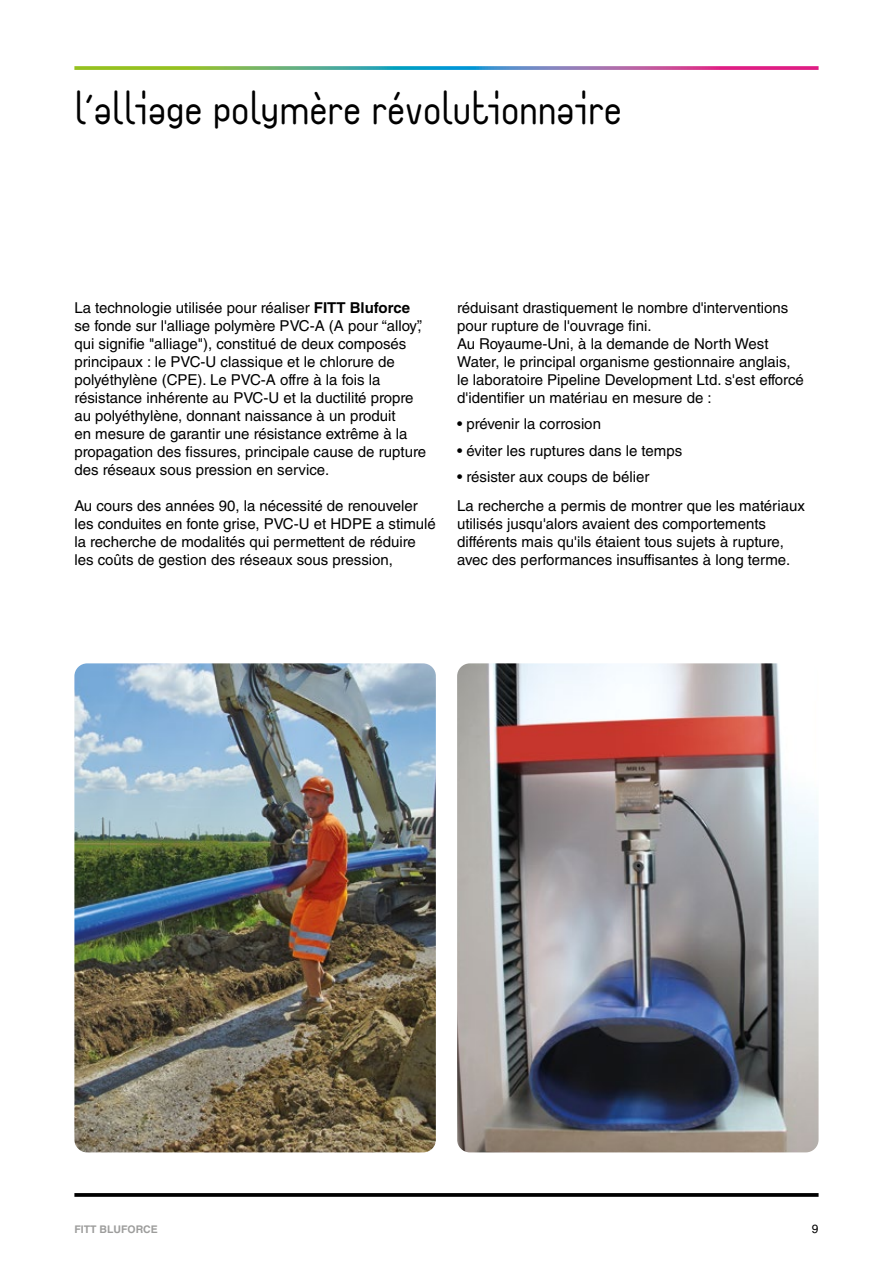
<style>
.page{position:relative;width:893px;height:1263px;background:#fff}
.page>*{position:absolute;margin:0;border:0;box-sizing:border-box;transform-origin:0 0}
.t1{font:40.5px "Fittype";color:#000}
.t2{font:15px/18px "Helvetica LT Std";color:#000}
.t3{font:12px "Helvetica LT Std";color:#000}
.t4{font:700 10.5px "Helvetica LT Std";color:#9d9d9c}
.s1{font-weight:700}
</style>
<div class="page">
<svg style="left:74px;top:66px;width:745px;height:4px"></svg>
<svg style="left:74px;top:1193px;width:745px;height:4px"></svg>
<img style="left:74px;top:663px;width:362px;height:489px">
<img style="left:457px;top:663px;width:362px;height:489px">
<h1 class="t1" style="left:74px;top:90px;width:549px">L'alliage polymère révolutionnaire</h1>
<p class="t2" style="left:74px;top:298px;width:353px">La technologie utilisée pour réaliser <span class="s1">FITT Bluforce </span>se fonde sur l'alliage polymère PVC-A (A pour “alloy”, qui signifie "alliage"), constitué de deux composés principaux : le PVC-U classique et le chlorure de polyéthylène (CPE). Le PVC-A offre à la fois la résistance inhérente au PVC-U et la ductilité propre au polyéthylène, donnant naissance à un produit<br>en mesure de garantir une résistance extrême à la propagation des fissures, principale cause de rupture des réseaux sous pression en service.</p>
<p class="t2" style="left:74px;top:496px;width:363px">Au cours des années 90, la nécessité de renouveler les conduites en fonte grise, PVC-U et HDPE a stimulé la recherche de modalités qui permettent de réduire les coûts de gestion des réseaux sous pression,</p>
<p class="t2" style="left:457px;top:298px;width:348px">réduisant drastiquement le nombre d'interventions pour rupture de l'ouvrage fini.<br>Au Royaume-Uni, à la demande de North West Water, le principal organisme gestionnaire anglais, le laboratoire Pipeline Development Ltd. s'est efforcé d'identifier un matériau en mesure de :</p>
<p class="t2" style="left:457px;top:415px;width:145px">• prévenir la corrosion</p>
<p class="t2" style="left:457px;top:441px;width:227px">• éviter les ruptures dans le temps</p>
<p class="t2" style="left:457px;top:463px;width:349px;line-height:28.7px">• résister aux coups de bélier<br>La recherche a permis de montrer que les matériaux</p>
<p class="t2" style="left:457px;top:515px;width:335px">utilisés jusqu'alors avaient des comportements différents mais qu'ils étaient tous sujets à rupture, avec des performances insuffisantes à long terme.</p>
<p class="t4" style="left:74px;top:1222px;width:85px">FITT BLUFORCE</p>
<p class="t3" style="left:812px;top:1222px;width:8px">9</p>
</div>
